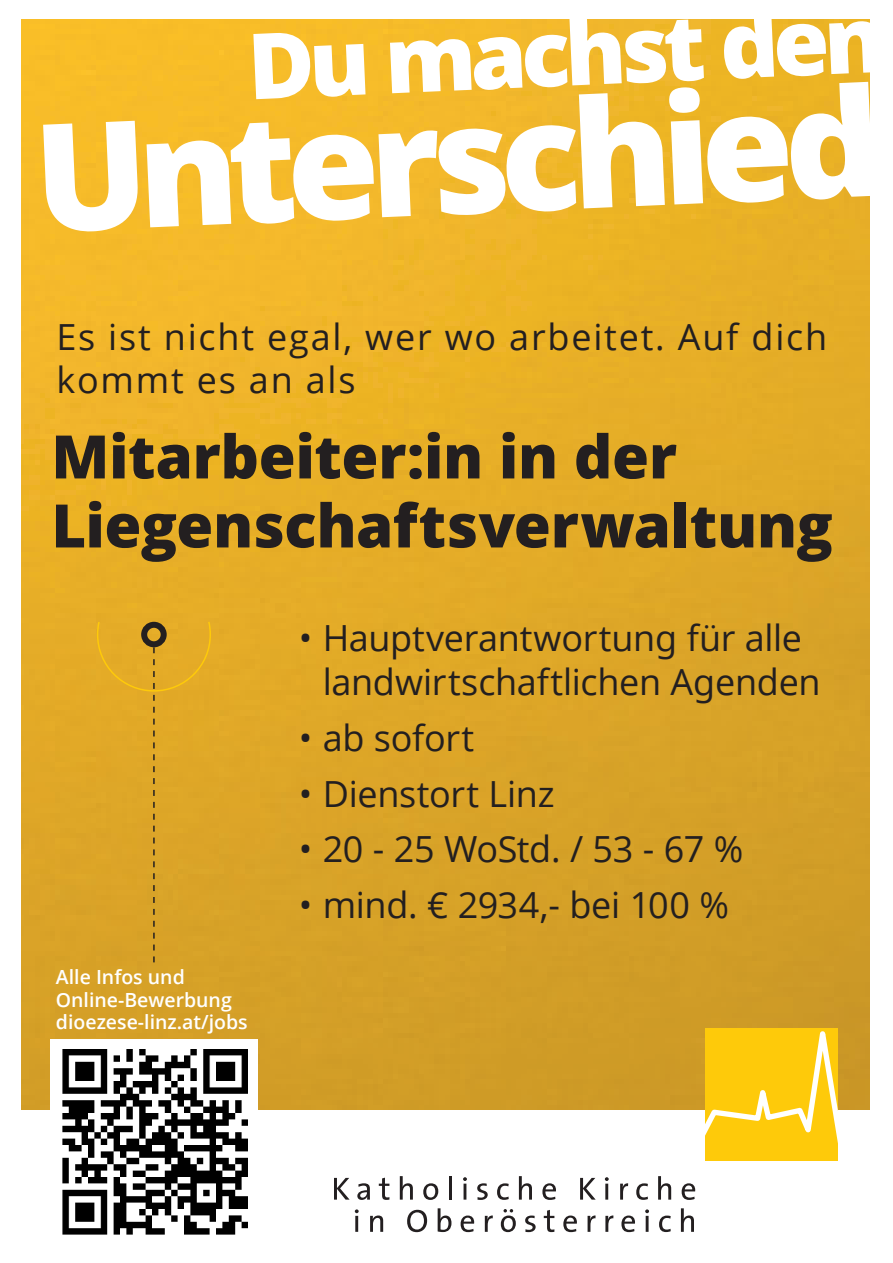
<style>
.page{position:relative;width:893px;height:1263px;background:#fff}
.page>*{position:absolute;margin:0;border:0;box-sizing:border-box;transform-origin:0 0}
.Headline_M{font:800 150.15px "Open Sans";color:#fff}
.Headline_M-2{font:800 91.35px "Open Sans";color:#fff}
.t1{font:800 60px "Open Sans";letter-spacing:-.005em;color:#231f20}
.t2{font:36px/43.2px "Open Sans";letter-spacing:-.005em;color:#231f20}
.t3{font:36px/43.2px "Open Sans";letter-spacing:.05em;color:#231f20}
.t4{font:600 19.5px "Open Sans";color:#fff}
</style>
<div class="page">
<img style="left:21px;top:20px;width:849px;height:1090px">
<svg style="left:705px;top:1028px;width:133px;height:132px;background:#fecf23"></svg>
<svg style="left:355px;top:1209px;width:4px;height:4px"></svg>
<hr style="left:355px;top:1216px;width:3px;height:16px;background:#231f20">
<svg style="left:370px;top:1215px;width:13px;height:17px"></svg>
<svg style="left:407px;top:1210px;width:20px;height:22px"></svg>
<svg style="left:438px;top:1208px;width:13px;height:24px"></svg>
<svg style="left:461px;top:1215px;width:13px;height:17px"></svg>
<svg style="left:485px;top:1215px;width:8px;height:17px"></svg>
<svg style="left:501px;top:1209px;width:15px;height:23px"></svg>
<svg style="left:525px;top:1215px;width:11px;height:17px"></svg>
<svg style="left:544px;top:1210px;width:10px;height:22px"></svg>
<svg style="left:563px;top:1215px;width:14px;height:17px"></svg>
<svg style="left:588px;top:1215px;width:8px;height:17px"></svg>
<svg style="left:605px;top:1215px;width:8px;height:17px"></svg>
<svg style="left:621px;top:1215px;width:14px;height:17px"></svg>
<svg style="left:645px;top:1209px;width:4px;height:4px"></svg>
<hr style="left:646px;top:1216px;width:3px;height:16px;background:#231f20">
<svg style="left:659px;top:1215px;width:12px;height:17px"></svg>
<svg style="left:681px;top:1208px;width:13px;height:24px"></svg>
<svg style="left:334px;top:1178px;width:15px;height:21px"></svg>
<svg style="left:357px;top:1183px;width:13px;height:17px"></svg>
<svg style="left:379px;top:1177px;width:10px;height:23px"></svg>
<svg style="left:400px;top:1176px;width:13px;height:23px"></svg>
<svg style="left:423px;top:1183px;width:15px;height:17px"></svg>
<hr style="left:449px;top:1176px;width:3px;height:23px;background:#231f20">
<svg style="left:463px;top:1177px;width:4px;height:22px"></svg>
<svg style="left:477px;top:1183px;width:11px;height:17px"></svg>
<svg style="left:497px;top:1183px;width:12px;height:17px"></svg>
<svg style="left:519px;top:1176px;width:13px;height:23px"></svg>
<svg style="left:542px;top:1183px;width:14px;height:17px"></svg>
<svg style="left:580px;top:1178px;width:15px;height:21px"></svg>
<svg style="left:605px;top:1177px;width:4px;height:4px"></svg>
<hr style="left:605px;top:1183px;width:3px;height:16px;background:#231f20">
<svg style="left:620px;top:1183px;width:8px;height:16px"></svg>
<svg style="left:636px;top:1183px;width:12px;height:17px"></svg>
<svg style="left:658px;top:1176px;width:13px;height:23px"></svg>
<svg style="left:682px;top:1183px;width:13px;height:17px"></svg>
<img style="left:51px;top:1040px;width:206px;height:195px">
<div style="left:96px;top:620px;width:116px;height:342px;background:#dea627"></div>
<p class="Headline_M-2" style="left:244px;top:0;width:639px;rotate:-3deg">Du machst den</p>
<p class="Headline_M" style="left:28px;top:67px;width:848px;rotate:-3deg">Unterschied</p>
<p class="t3" style="left:56px;top:314px;width:772px">Es ist nicht egal, wer wo arbeitet. Auf dich kommt es an als</p>
<p class="t1" style="left:51px;top:411px;width:627px">Mitarbeiter:in in der</p>
<p class="t1" style="left:51px;top:480px;width:783px">Liegenschaftsverwaltung</p>
<p class="t4" style="left:56px;top:964px;width:130px">Alle Infos und</p>
<p class="t4" style="left:56px;top:986px;width:177px">Online-Bewerbung</p>
<p class="t4" style="left:56px;top:1009px;width:193px">dioezese-linz.at/jobs</p>
<p class="t2" style="left:323px;top:616px;width:499px;text-indent:-24px">• Hauptverantwortung für alle landwirtschaftlichen Agenden</p>
<p class="t2" style="left:299px;top:715px;width:177px">• ab sofort</p>
<p class="t2" style="left:299px;top:771px;width:257px">• Dienstort Linz</p>
<p class="t2" style="left:299px;top:827px;width:446px">• 20 - 25 WoStd. / 53 - 67 %</p>
<p class="t2" style="left:299px;top:883px;width:432px">• mind. € 2934,- bei 100 %</p>
</div>
